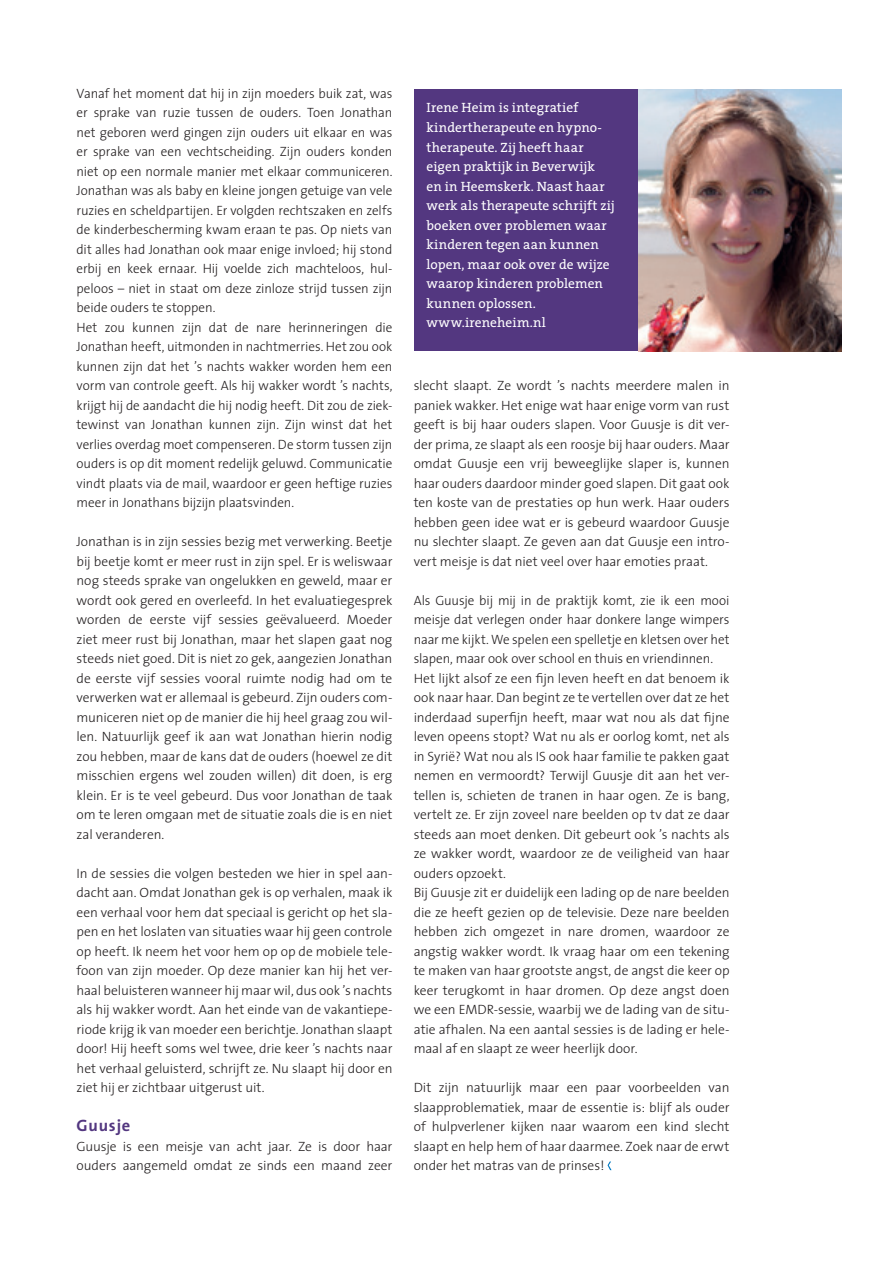
<style>
.page{position:relative;width:893px;height:1263px;background:#fff}
.page>*{position:absolute;margin:0;border:0;box-sizing:border-box;transform-origin:0 0}
.t1{font:700 16.5px "The Sans";letter-spacing:.05em;color:#533780}
.t2{font:300 13.5px/19.5px "The Sans";letter-spacing:-.005em;color:#231f20;text-align:justify}
.t3{font:13.5px/19.5px "The Serif";letter-spacing:.005em;color:#fff}
</style>
<div class="page">
<svg style="left:607px;top:1161px;width:5px;height:9px"></svg>
<div style="left:414px;top:90px;width:224px;height:261px;background:#533780"></div>
<img style="left:638px;top:90px;width:204px;height:261px">
<p class="t2" style="left:77px;top:83px;width:317px;text-align:left">Vanaf het moment dat hij in zijn moeders buik zat, was er sprake van ruzie tussen de ouders. Toen Jonathan net geboren werd gingen zijn ouders uit elkaar en was er sprake van een vechtscheiding. Zijn ouders konden niet op een normale manier met elkaar communiceren.<br>Jonathan was als baby en kleine jongen getuige van vele ruzies en scheldpartijen. Er volgden rechtszaken en zelfs de kinderbescherming kwam eraan te pas. Op niets van dit alles had Jonathan ook maar enige invloed; hij stond erbij en keek ernaar. Hij voelde zich machteloos, hul&shy;peloos – niet in staat om deze zinloze strijd tussen zijn beide ouders te stoppen.<br>Het zou kunnen zijn dat de nare herinneringen die Jonathan heeft, uitmonden in nachtmerries. Het zou ook kunnen zijn dat het ’s nachts wakker worden hem een vorm van controle geeft. Als hij wakker wordt ’s nachts, krijgt hij de aandacht die hij nodig heeft. Dit zou de ziek&shy;tewinst van Jonathan kunnen zijn. Zijn winst dat het verlies overdag moet compenseren. De storm tussen zijn ouders is op dit moment redelijk geluwd. Communicatie vindt plaats via de mail, waardoor er geen heftige ruzies meer in Jonathans bijzijn plaatsvinden.</p>
<p class="t2" style="left:77px;top:531px;width:317px">Jonathan is in zijn sessies bezig met verwerking. Beetje bij beetje komt er meer rust in zijn spel. Er is weliswaar nog steeds sprake van ongelukken en geweld, maar er wordt ook gered en overleefd. In het evaluatiegesprek worden de eerste vijf sessies geëvalueerd. Moeder ziet meer rust bij Jonathan, maar het slapen gaat nog steeds niet goed. Dit is niet zo gek, aangezien Jonathan de eerste vijf sessies vooral ruimte nodig had om te verwerken wat er allemaal is gebeurd. Zijn ouders com&shy;municeren niet op de manier die hij heel graag zou wil&shy;len. Natuurlijk geef ik aan wat Jonathan hierin nodig zou hebben, maar de kans dat de ouders (hoewel ze dit misschien ergens wel zouden willen) dit doen, is erg klein. Er is te veel gebeurd. Dus voor Jonathan de taak om te leren omgaan met de situatie zoals die is en niet zal veranderen.</p>
<p class="t2" style="left:77px;top:863px;width:317px">In de sessies die volgen besteden we hier in spel aan&shy;dacht aan. Omdat Jonathan gek is op verhalen, maak ik een verhaal voor hem dat speciaal is gericht op het sla&shy;pen en het loslaten van situaties waar hij geen controle op heeft. Ik neem het voor hem op op de mobiele tele&shy;foon van zijn moeder. Op deze manier kan hij het ver&shy;haal beluisteren wanneer hij maar wil, dus ook ’s nachts als hij wakker wordt. Aan het einde van de vakantiepe&shy;riode krijg ik van moeder een berichtje. Jonathan slaapt door! Hij heeft soms wel twee, drie keer ’s nachts naar het verhaal geluisterd, schrijft ze. Nu slaapt hij door en ziet hij er zichtbaar uitgerust uit.</p>
<p class="t1" style="left:77px;top:1112px;width:55px">Guusje</p>
<p class="t2" style="left:77px;top:1136px;width:317px">Guusje is een meisje van acht jaar. Ze is door haar ouders aangemeld omdat ze sinds een maand zeer</p>
<p class="t3" style="left:426px;top:98px;width:190px">Irene Heim is integratief kindertherapeute en hypno&shy;therapeute. Zij heeft haar eigen praktijk in Beverwijk<br>en in Heemskerk. Naast haar werk als therapeute schrijft zij boeken over problemen waar kinderen tegen aan kunnen lopen, maar ook over de wijze waarop kinderen problemen kunnen oplossen. www.ireneheim.nl</p>
<p class="t2" style="left:414px;top:375px;width:317px">slecht slaapt. Ze wordt ’s nachts meerdere malen in paniek wakker. Het enige wat haar enige vorm van rust geeft is bij haar ouders slapen. Voor Guusje is dit ver&shy;der prima, ze slaapt als een roosje bij haar ouders. Maar omdat Guusje een vrij beweeglijke slaper is, kunnen haar ouders daardoor minder goed slapen. Dit gaat ook ten koste van de prestaties op hun werk. Haar ouders hebben geen idee wat er is gebeurd waardoor Guusje nu slechter slaapt. Ze geven aan dat Guusje een intro&shy;vert meisje is dat niet veel over haar emoties praat.</p>
<p class="t2" style="left:414px;top:590px;width:317px;text-align:left">Als Guusje bij mij in de praktijk komt, zie ik een mooi meisje dat verlegen onder haar donkere lange wimpers naar me kijkt. We spelen een spelletje en kletsen over het slapen, maar ook over school en thuis en vriendinnen.<br>Het lijkt alsof ze een fijn leven heeft en dat benoem ik ook naar haar. Dan begint ze te vertellen over dat ze het inderdaad superfijn heeft, maar wat nou als dat fijne leven opeens stopt? Wat nu als er oorlog komt, net als in Syrië? Wat nou als IS ook haar familie te pakken gaat nemen en vermoordt? Terwijl Guusje dit aan het ver&shy;tellen is, schieten de tranen in haar ogen. Ze is bang, vertelt ze. Er zijn zoveel nare beelden op tv dat ze daar steeds aan moet denken. Dit gebeurt ook ’s nachts als ze wakker wordt, waardoor ze de veiligheid van haar ouders opzoekt.<br>Bij Guusje zit er duidelijk een lading op de nare beelden die ze heeft gezien op de televisie. Deze nare beelden hebben zich omgezet in nare dromen, waardoor ze angstig wakker wordt. Ik vraag haar om een tekening te maken van haar grootste angst, de angst die keer op keer terugkomt in haar dromen. Op deze angst doen we een EMDR-sessie, waarbij we de lading van de situ&shy;atie afhalen. Na een aantal sessies is de lading er hele&shy;maal af en slaapt ze weer heerlijk door.</p>
<p class="t2" style="left:414px;top:1077px;width:317px">Dit zijn natuurlijk maar een paar voorbeelden van slaapproblematiek, maar de essentie is: blijf als ouder of hulpverlener kijken naar waarom een kind slecht slaapt en help hem of haar daarmee. Zoek naar de erwt onder het matras van de prinses!</p>
</div>
